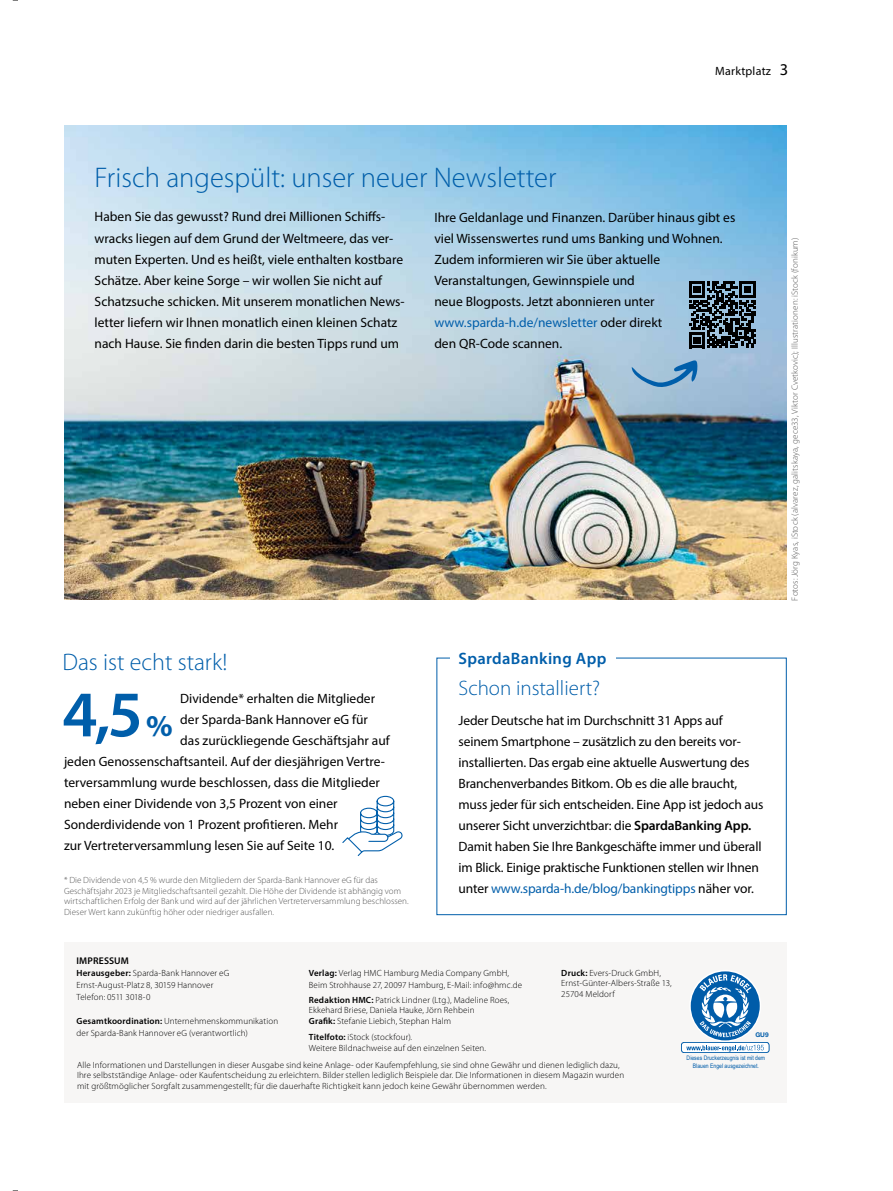
<style>
.page{position:relative;width:893px;height:1191px;background:#fff}
.page>*{position:absolute;margin:0;border:0;box-sizing:border-box;transform-origin:0 0}
.t1{font:600 65.55px "Myriad Pro";color:#005eaa}
.t2{font:300 28.5px "Myriad Pro";color:#005eaa}
.t3{font:300 24px "Myriad Pro";color:#005eaa}
.t4{font:300 21px "Myriad Pro";color:#005eaa}
.t5{font:600 16.5px "Myriad Pro";letter-spacing:.02em;color:#005eaa}
.t6{font:13.5px/21px "Myriad Pro";color:#000}
.t7{font:12px "Myriad Pro";letter-spacing:.02em;color:#000}
.t8{font:600 9.75px "Myriad Pro";letter-spacing:.015em;color:#000}
.t9{font:300 9px/10.5px "Myriad Pro";letter-spacing:.015em;color:#000}
.t10{font:300 9px/10.5px "Myriad Pro";letter-spacing:.005em;color:#565656}
.t11{font:700 7.65px "Helvetica Neue LT Std";color:#005ca9}
.t12{font:700 6.45px "Helvetica Neue LT Std";color:#005ca9}
.t13{font:6.15px/7.5px "Arial Narrow";color:#005ca9;text-align:center}
.t14{font:5.25px/6.3px "Arial Narrow";color:#005ca9;text-align:center}
.s1{font-size:16.5px}
.s2{color:#005eaa}
.s3{font-weight:700;font-size:30.3px}
.s4{font-weight:600}
</style>
<div class="page">
<img style="left:64px;top:126px;width:723px;height:474px">
<div style="left:436px;top:657px;width:351px;height:258px;border:1px solid #005eaa"></div>
<div style="left:64px;top:942px;width:723px;height:161px;background:#f7f6f5"></div>
<div style="left:681px;top:1042px;width:88px;height:10px;background:#fff;border-radius:3px"></div>
<div style="left:681px;top:1042px;width:88px;height:10px;border:1px solid #005ca9;border-radius:3px"></div>
<svg style="left:686px;top:971px;width:78px;height:80px"></svg>
<svg style="left:342px;top:795px;width:61px;height:61px"></svg>
<svg style="left:689px;top:282px;width:66px;height:66px;background:#384650"></svg>
<svg style="left:632px;top:360px;width:66px;height:27px;background:#7aa8cc"></svg>
<div style="left:450px;top:651px;width:165px;height:13px;background:#fff"></div>
<p class="t7" style="left:715px;top:63px;width:75px">Marktplatz <span class="s1">3</span></p>
<h2 class="t2" style="left:95px;top:162px;width:463px">Frisch angespült: unser neuer Newsletter</h2>
<p class="t6" style="left:95px;top:206px;width:312px">Haben Sie das gewusst? Rund drei Millionen Schiffs&shy;wracks liegen auf dem Grund der Weltmeere, das ver&shy;muten Experten. Und es heißt, viele enthalten kostbare Schätze. Aber keine Sorge – wir wollen Sie nicht auf Schatzsuche schicken. Mit unserem monatlichen News&shy;letter liefern wir Ihnen monatlich einen kleinen Schatz nach Hause. Sie finden darin die besten Tipps rund um</p>
<p class="t6" style="left:434px;top:206px;width:302px">Ihre Geldanlage und Finanzen. Darüber hinaus gibt es viel Wissenswertes rund ums Banking und Wohnen.<br>Zudem informieren wir Sie über aktuelle Veranstaltungen, Gewinnspiele und<br>neue Blogposts. Jetzt abonnieren unter <span class="s2">www.sparda-h.de/newsletter</span> oder direkt<br>den QR-Code scannen.</p>
<p class="t10" style="left:790px;top:600px;width:364px;rotate:-90deg">Fotos: Jörg Kyas, iStock (alvarez, galitskaya, gece33, Viktor Cvetkovic); Illustrationen: iStock (fonikum)</p>
<h3 class="t3" style="left:63px;top:648px;width:166px">Das ist echt stark!</h3>
<p class="t6" style="left:180px;top:688px;width:196px">Dividende* erhalten die Mitglieder</p>
<p class="t6" style="left:180px;top:709px;width:189px">der Sparda-Bank Hannover eG für</p>
<p class="t6" style="left:180px;top:730px;width:211px">das zurückliegende Geschäftsjahr auf</p>
<p class="t6" style="left:64px;top:751px;width:323px">jeden Genossenschaftsanteil. Auf der diesjährigen Vertre-</p>
<p class="t6" style="left:64px;top:772px;width:317px">terversammlung wurde beschlossen, dass die Mitglieder</p>
<p class="t6" style="left:64px;top:793px;width:275px">neben einer Dividende von 3,5 Prozent von einer</p>
<p class="t6" style="left:64px;top:814px;width:276px">Sonderdividende von 1 Prozent profitieren. Mehr</p>
<p class="t6" style="left:64px;top:835px;width:272px">zur Vertreterversammlung lesen Sie auf Seite 10.</p>
<p class="t10" style="left:64px;top:875px;width:346px">* Die Dividende von 4,5 % wurde den Mitgliedern der Sparda-Bank Hannover eG für das Geschäftsjahr 2023 je Mitgliedschaftsanteil gezahlt. Die Höhe der Dividende ist abhängig vom wirtschaftlichen Erfolg der Bank und wird auf der jährlichen Vertreterversammlung beschlossen.<br>Dieser Wert kann zukünftig höher oder niedriger ausfallen.</p>
<h1 class="t1" style="left:62px;top:672px;width:112px">4,5<span class="s3">%</span></h1>
<p class="t5" style="left:458px;top:648px;width:149px">SpardaBanking App</p>
<h3 class="t4" style="left:458px;top:677px;width:143px">Schon installiert?</h3>
<p class="t6" style="left:458px;top:709px;width:307px">Jeder Deutsche hat im Durchschnitt 31 Apps auf seinem Smartphone – zusätzlich zu den bereits vor&shy;installierten. Das ergab eine aktuelle Auswertung des Branchenverbandes Bitkom. Ob es die alle braucht, muss jeder für sich entscheiden. Eine App ist jedoch aus unserer Sicht unverzichtbar: die <span class="s4">SpardaBanking App.<br></span>Damit haben Sie Ihre Bankgeschäfte immer und überall im Blick. Einige praktische Funktionen stellen wir Ihnen unter <span class="s2">www.sparda-h.de/blog/bankingtipps</span> näher vor.</p>
<p class="t8" style="left:77px;top:954px;width:54px">IMPRESSUM</p>
<p class="t9" style="left:77px;top:967px;width:154px;line-height:12px"><span class="s4">Herausgeber:</span> Sparda-Bank Hannover eG<br>Ernst-August-Platz 8, 30159 Hannover<br>Telefon: 0511 3018-0</p>
<p class="t9" style="left:77px;top:1015px;width:203px;line-height:12px"><span class="s4">Gesamtkoordination:</span> Unternehmenskommunikation der Sparda-Bank Hannover eG (verantwortlich)</p>
<p class="t9" style="left:309px;top:967px;width:215px;line-height:12px"><span class="s4">Verlag:</span> Verlag HMC Hamburg Media Company GmbH,<br>Beim Strohhause 27, 20097 Hamburg, E-Mail: info@hmc.de</p>
<p class="t9" style="left:309px;top:994px;width:202px"><span class="s4">Redaktion HMC:</span> Patrick Lindner (Ltg.), Madeline Roes,<br>Ekkehard Briese, Daniela Hauke, Jörn Rehbein<br><span class="s4">Grafik:</span> Stefanie Liebich, Stephan Halm</p>
<p class="t9" style="left:309px;top:1032px;width:179px"><span class="s4">Titelfoto:</span> iStock (stockfour).<br>Weitere Bildnachweise auf den einzelnen Seiten.</p>
<p class="t9" style="left:561px;top:967px;width:112px"><span class="s4">Druck:</span> Evers-Druck GmbH,<br>Ernst-Günter-Albers-Straße 13,<br>25704 Meldorf</p>
<p class="t9" style="left:77px;top:1059px;width:549px">Alle Informationen und Darstellungen in dieser Ausgabe sind keine Anlage- oder Kaufempfehlung, sie sind ohne Gewähr und dienen lediglich dazu,<br>Ihre selbstständige Anlage- oder Kaufentscheidung zu erleichtern. Bilder stellen lediglich Beispiele dar. Die Informationen in diesem Magazin wurden mit größtmöglicher Sorgfalt zusammengestellt; für die dauerhafte Richtigkeit kann jedoch keine Gewähr übernommen werden.</p>
<p class="t11" style="left:761px;top:1026px;width:17px">GU9</p>
<p class="t13" style="left:687px;top:1054px;width:80px">Dieses Druckerzeugnis ist mit dem<br>Blauen Engel ausgezeichnet.</p>
<p class="t12" style="left:755px;top:1030px;width:15px">GU9</p>
<p class="t14" style="left:692px;top:1053px;width:68px">Dieses Druckerzeugnis ist mit dem<br>Blauen Engel ausgezeichnet.</p>
</div>
